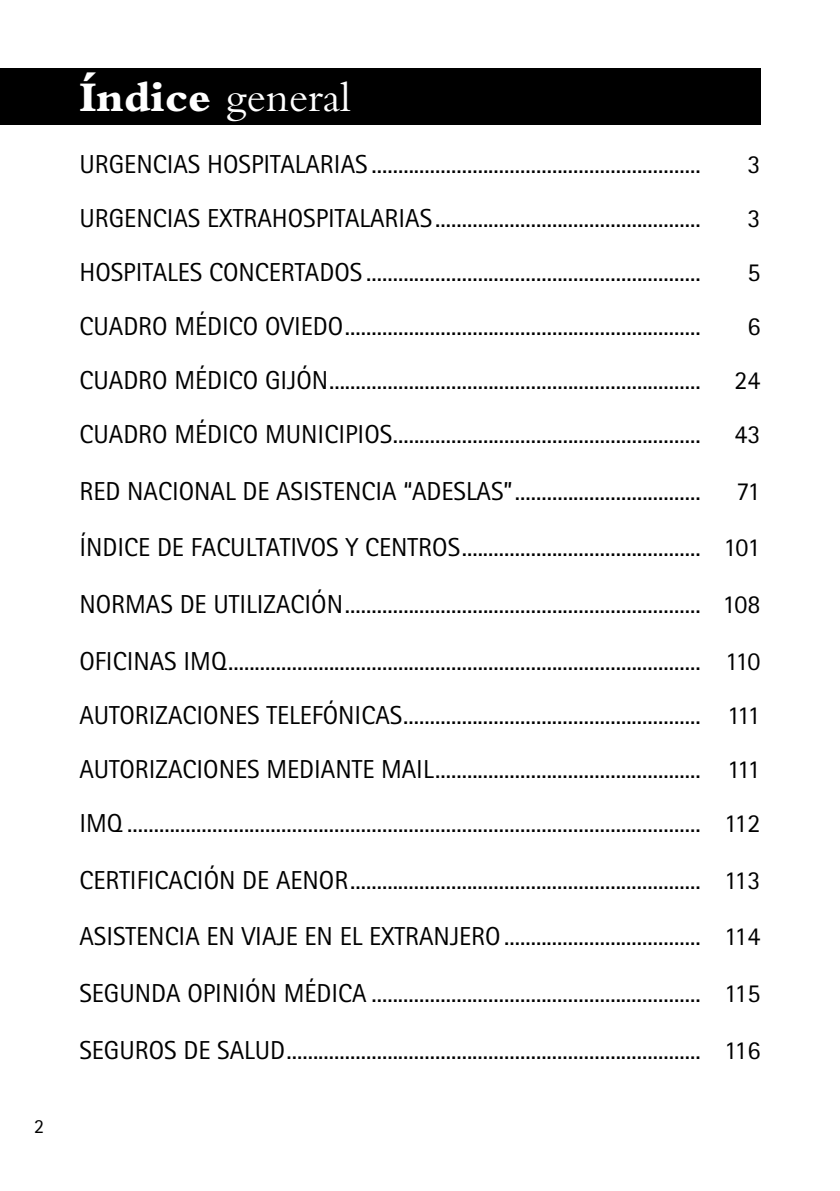
<style>
.page{position:relative;width:840px;height:1191px;background:#fff}
.page>*{position:absolute;margin:0;border:0;box-sizing:border-box;transform-origin:0 0}
.t1{font:44px "Bembo Std";color:#fff}
.t2{font:26px/56.6px "Rotis Sans Serif";color:#000;text-align:justify}
.t3{font:20px "Rotis Sans Serif";color:#000}
.s1{font-weight:800}
</style>
<div class="page">
<div style="left:0;top:68px;width:760px;height:57px;background:#000"></div>
<p class="t3" style="left:34px;top:1114px;width:11px">2</p>
<h1 class="t1" style="left:79px;top:72px;width:273px"><span class="s1">Índice</span> general</h1>
<p class="t2" style="left:79px;top:136px;width:622px">URGENCIAS HOSPITALARIAS ..............................................................</p>
<p class="t2" style="left:747px;top:136px;width:14px">3</p>
<p class="t2" style="left:79px;top:190px;width:622px">URGENCIAS EXTRAHOSPITALARIAS..................................................</p>
<p class="t2" style="left:747px;top:190px;width:14px">3</p>
<p class="t2" style="left:79px;top:244px;width:622px">HOSPITALES CONCERTADOS ...............................................................</p>
<p class="t2" style="left:747px;top:244px;width:14px">5</p>
<p class="t2" style="left:79px;top:298px;width:622px">CUADRO MÉDICO OVIEDO...................................................................</p>
<p class="t2" style="left:747px;top:298px;width:14px">6</p>
<p class="t2" style="left:79px;top:352px;width:622px">CUADRO MÉDICO GIJÓN......................................................................</p>
<p class="t2" style="left:734px;top:352px;width:27px">24</p>
<p class="t2" style="left:79px;top:406px;width:622px">CUADRO MÉDICO MUNICIPIOS..........................................................</p>
<p class="t2" style="left:734px;top:406px;width:27px">43</p>
<p class="t2" style="left:79px;top:462px;width:622px">RED NACIONAL DE ASISTENCIA “ADESLAS”...................................</p>
<p class="t2" style="left:79px;top:462px;width:682px;text-indent:656px">71<br>ÍNDICE DE FACULTATIVOS Y CENTROS............................................. 101<br>NORMAS DE UTILIZACIÓN................................................................... 108<br>OFICINAS IMQ......................................................................................... 110</p>
<p class="t2" style="left:79px;top:688px;width:682px;line-height:54px">AUTORIZACIONES TELEFÓNICAS........................................................ 111<br>AUTORIZACIONES MEDIANTE MAIL.................................................. 111<br>IMQ ............................................................................................................ 112</p>
<p class="t2" style="left:79px;top:851px;width:682px">CERTIFICACIÓN DE AENOR.................................................................. 113<br>ASISTENCIA EN VIAJE EN EL EXTRANJERO..................................... 114<br>SEGUNDA OPINIÓN MÉDICA .............................................................. 115<br>SEGUROS DE SALUD.............................................................................. 116</p>
</div>
